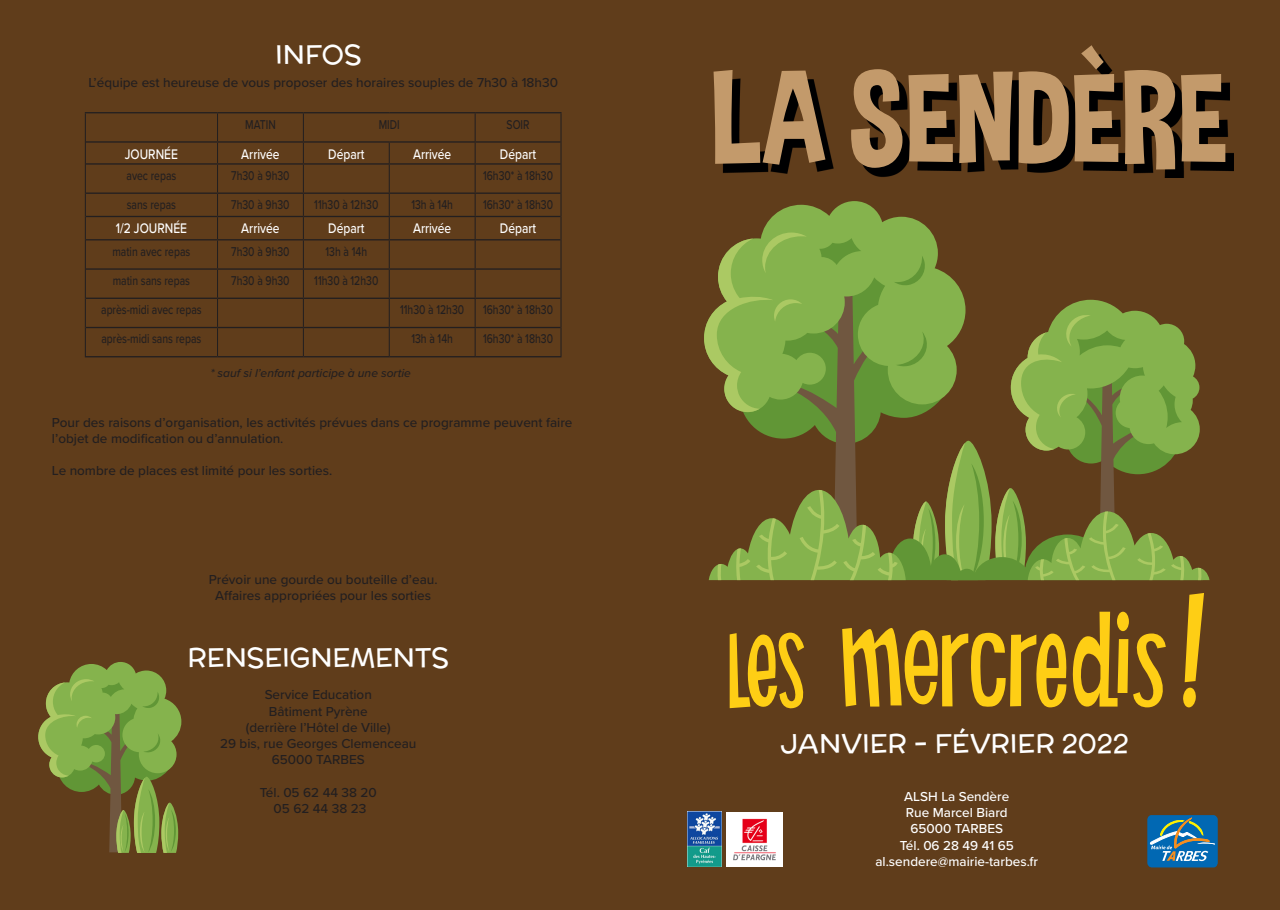
<style>
.page{position:relative;width:1280px;height:910px;background:#603d1b}
.page>*{position:absolute;margin:0;border:0;box-sizing:border-box;transform-origin:0 0}
.sortie{font:129.45px "Dimbo";color:#c39a6b}
.titre{font:27px "Mc Laren";color:#fff}
.titre_devant{font:27px "Mc Laren";color:#fff}
.sortie-2{font:500 14.4px "Proxima Nova";color:#fff;scale:.83 1}
.texte{font:500 13.5px/16.2px "Proxima Nova";color:#231f20}
.t1{font:500 13.5px "Proxima Nova";color:#fff}
.texte-2{font:500 13.2px "Proxima Nova";color:#231f20;scale:.78 1}
.texte-3{font:italic 500 12px "Proxima Nova";color:#231f20}
</style>
<div class="page">
<svg style="left:722px;top:54px;width:512px;height:124px"></svg>
<svg style="left:762px;top:201px;width:170px;height:32px;fill:#85b34d"></svg>
<svg style="left:704px;top:233px;width:505px;height:347px"></svg>
<svg style="left:38px;top:662px;width:143px;height:191px"></svg>
<hr style="left:85px;top:112px;width:133px;height:1px;background:#231f20">
<hr style="left:218px;top:112px;width:85px;height:1px;background:#231f20">
<hr style="left:303px;top:112px;width:86px;height:1px;background:#231f20">
<hr style="left:389px;top:112px;width:86px;height:1px;background:#231f20">
<hr style="left:475px;top:112px;width:86px;height:1px;background:#231f20">
<hr style="left:86px;top:141px;width:132px;height:2px;background:#231f20">
<hr style="left:218px;top:141px;width:85px;height:2px;background:#231f20">
<hr style="left:303px;top:141px;width:86px;height:2px;background:#231f20">
<hr style="left:389px;top:141px;width:86px;height:2px;background:#231f20">
<hr style="left:475px;top:141px;width:85px;height:2px;background:#231f20">
<hr style="left:86px;top:163px;width:132px;height:2px;background:#231f20">
<hr style="left:218px;top:163px;width:85px;height:2px;background:#231f20">
<hr style="left:303px;top:163px;width:86px;height:2px;background:#231f20">
<hr style="left:389px;top:163px;width:86px;height:2px;background:#231f20">
<hr style="left:475px;top:163px;width:85px;height:2px;background:#231f20">
<hr style="left:86px;top:193px;width:132px;height:1px;background:#231f20">
<hr style="left:218px;top:193px;width:85px;height:1px;background:#231f20">
<hr style="left:303px;top:193px;width:86px;height:1px;background:#231f20">
<hr style="left:389px;top:193px;width:86px;height:1px;background:#231f20">
<hr style="left:475px;top:193px;width:85px;height:1px;background:#231f20">
<hr style="left:86px;top:216px;width:132px;height:1px;background:#231f20">
<hr style="left:218px;top:216px;width:85px;height:1px;background:#231f20">
<hr style="left:303px;top:216px;width:86px;height:1px;background:#231f20">
<hr style="left:389px;top:216px;width:86px;height:1px;background:#231f20">
<hr style="left:475px;top:216px;width:85px;height:1px;background:#231f20">
<hr style="left:86px;top:239px;width:132px;height:1px;background:#231f20">
<hr style="left:218px;top:239px;width:85px;height:1px;background:#231f20">
<hr style="left:303px;top:239px;width:86px;height:1px;background:#231f20">
<hr style="left:389px;top:239px;width:86px;height:1px;background:#231f20">
<hr style="left:475px;top:239px;width:85px;height:1px;background:#231f20">
<hr style="left:86px;top:268px;width:132px;height:2px;background:#231f20">
<hr style="left:218px;top:268px;width:85px;height:2px;background:#231f20">
<hr style="left:303px;top:268px;width:86px;height:2px;background:#231f20">
<hr style="left:389px;top:268px;width:86px;height:2px;background:#231f20">
<hr style="left:475px;top:268px;width:85px;height:2px;background:#231f20">
<hr style="left:86px;top:298px;width:132px;height:1px;background:#231f20">
<hr style="left:218px;top:298px;width:85px;height:1px;background:#231f20">
<hr style="left:303px;top:298px;width:86px;height:1px;background:#231f20">
<hr style="left:389px;top:298px;width:86px;height:1px;background:#231f20">
<hr style="left:475px;top:298px;width:85px;height:1px;background:#231f20">
<hr style="left:86px;top:327px;width:132px;height:1px;background:#231f20">
<hr style="left:218px;top:327px;width:85px;height:1px;background:#231f20">
<hr style="left:303px;top:327px;width:86px;height:1px;background:#231f20">
<hr style="left:389px;top:327px;width:86px;height:1px;background:#231f20">
<hr style="left:475px;top:327px;width:85px;height:1px;background:#231f20">
<hr style="left:85px;top:356px;width:133px;height:1px;background:#231f20">
<hr style="left:218px;top:356px;width:85px;height:1px;background:#231f20">
<hr style="left:303px;top:356px;width:86px;height:1px;background:#231f20">
<hr style="left:389px;top:356px;width:86px;height:1px;background:#231f20">
<hr style="left:475px;top:356px;width:86px;height:1px;background:#231f20">
<svg style="left:85px;top:113px;width:1px;height:243px"></svg>
<svg style="left:217px;top:113px;width:1px;height:243px"></svg>
<svg style="left:303px;top:113px;width:1px;height:243px"></svg>
<svg style="left:389px;top:143px;width:1px;height:213px"></svg>
<svg style="left:475px;top:113px;width:1px;height:243px"></svg>
<svg style="left:560px;top:113px;width:1px;height:243px"></svg>
<img style="left:687px;top:811px;width:35px;height:56px">
<img style="left:727px;top:812px;width:56px;height:55px">
<svg style="left:1147px;top:815px;width:70px;height:52px;background:#347eaa"></svg>
<svg style="left:730px;top:632px;width:74px;height:77px"></svg>
<svg style="left:842px;top:612px;width:324px;height:96px"></svg>
<svg style="left:1183px;top:593px;width:21px;height:115px"></svg>
<p class="titre_devant" style="left:275px;top:35px;width:88px">INFOS</p>
<p class="texte" style="left:88px;top:74px;width:471px">L’équipe est heureuse de vous proposer des horaires souples de 7h30 à 18h30</p>
<p class="texte-2" style="left:245px;top:114px;width:41px">MATIN</p>
<p class="texte-2" style="left:379px;top:114px;width:28px">MIDI</p>
<p class="texte-2" style="left:507px;top:114px;width:31px">SOIR</p>
<p class="sortie-2" style="left:125px;top:143px;width:66px">JOURNÉE</p>
<p class="sortie-2" style="left:241px;top:143px;width:48px">Arrivée</p>
<p class="sortie-2" style="left:328px;top:143px;width:45px">Départ</p>
<p class="sortie-2" style="left:413px;top:143px;width:48px">Arrivée</p>
<p class="sortie-2" style="left:500px;top:143px;width:45px">Départ</p>
<p class="texte-2" style="left:126px;top:165px;width:65px">avec repas</p>
<p class="texte-2" style="left:231px;top:165px;width:76px">7h30 à 9h30</p>
<p class="texte-2" style="left:483px;top:165px;width:91px">16h30* à 18h30</p>
<p class="texte-2" style="left:127px;top:195px;width:65px">sans repas</p>
<p class="texte-2" style="left:231px;top:195px;width:76px">7h30 à 9h30</p>
<p class="texte-2" style="left:314px;top:195px;width:84px">11h30 à 12h30</p>
<p class="texte-2" style="left:411px;top:195px;width:55px">13h à 14h</p>
<p class="texte-2" style="left:483px;top:195px;width:91px">16h30* à 18h30</p>
<p class="sortie-2" style="left:116px;top:218px;width:87px">1/2 JOURNÉE</p>
<p class="sortie-2" style="left:241px;top:218px;width:48px">Arrivée</p>
<p class="sortie-2" style="left:328px;top:218px;width:45px">Départ</p>
<p class="sortie-2" style="left:413px;top:218px;width:48px">Arrivée</p>
<p class="sortie-2" style="left:500px;top:218px;width:45px">Départ</p>
<p class="texte-2" style="left:112px;top:241px;width:101px">matin avec repas</p>
<p class="texte-2" style="left:231px;top:241px;width:76px">7h30 à 9h30</p>
<p class="texte-2" style="left:325px;top:241px;width:55px">13h à 14h</p>
<p class="texte-2" style="left:113px;top:271px;width:101px">matin sans repas</p>
<p class="texte-2" style="left:231px;top:271px;width:76px">7h30 à 9h30</p>
<p class="texte-2" style="left:314px;top:271px;width:84px">11h30 à 12h30</p>
<p class="texte-2" style="left:101px;top:300px;width:130px">après-midi avec repas</p>
<p class="texte-2" style="left:400px;top:300px;width:84px">11h30 à 12h30</p>
<p class="texte-2" style="left:483px;top:300px;width:91px">16h30* à 18h30</p>
<p class="texte-2" style="left:101px;top:329px;width:130px">après-midi sans repas</p>
<p class="texte-2" style="left:411px;top:329px;width:55px">13h à 14h</p>
<p class="texte-2" style="left:483px;top:329px;width:91px">16h30* à 18h30</p>
<p class="texte-3" style="left:210px;top:364px;width:202px">* sauf si l’enfant participe à une sortie</p>
<p class="texte" style="left:52px;top:414px;width:522px">Pour des raisons d’organisation, les activités prévues dans ce programme peuvent faire l’objet de modification ou d’annulation.</p>
<p class="texte" style="left:52px;top:462px;width:282px">Le nombre de places est limité pour les sorties.</p>
<p class="texte" style="left:209px;top:571px;width:230px">Prévoir une gourde ou bouteille d’eau.</p>
<p class="texte" style="left:215px;top:587px;width:217px">Affaires appropriées pour les sorties</p>
<p class="titre" style="left:188px;top:638px;width:263px">RENSEIGNEMENTS</p>
<p class="texte" style="left:265px;top:686px;width:109px">Service Education</p>
<p class="texte" style="left:269px;top:702px;width:100px">Bâtiment Pyrène</p>
<p class="texte" style="left:246px;top:719px;width:146px">(derrière l’Hôtel de Ville)</p>
<p class="texte" style="left:220px;top:735px;width:198px">29 bis, rue Georges Clemenceau</p>
<p class="texte" style="left:272px;top:751px;width:94px">65000 TARBES</p>
<p class="texte" style="left:260px;top:783px;width:119px">Tél. 05 62 44 38 20</p>
<p class="texte" style="left:274px;top:800px;width:94px">05 62 44 38 23</p>
<p class="sortie" style="left:710px;top:41px;width:519px">LA SENDÈRE</p>
<p class="titre" style="left:780px;top:723px;width:350px">JANVIER - FÉVRIER 2022</p>
<p class="t1" style="left:904px;top:786px;width:107px">ALSH La Sendère</p>
<p class="t1" style="left:906px;top:803px;width:103px">Rue Marcel Biard</p>
<p class="t1" style="left:910px;top:819px;width:94px">65000 TARBES</p>
<p class="t1" style="left:900px;top:835px;width:116px">Tél. 06 28 49 41 65</p>
<p class="t1" style="left:875px;top:851px;width:164px">al.sendere@mairie-tarbes.fr</p>
</div>
